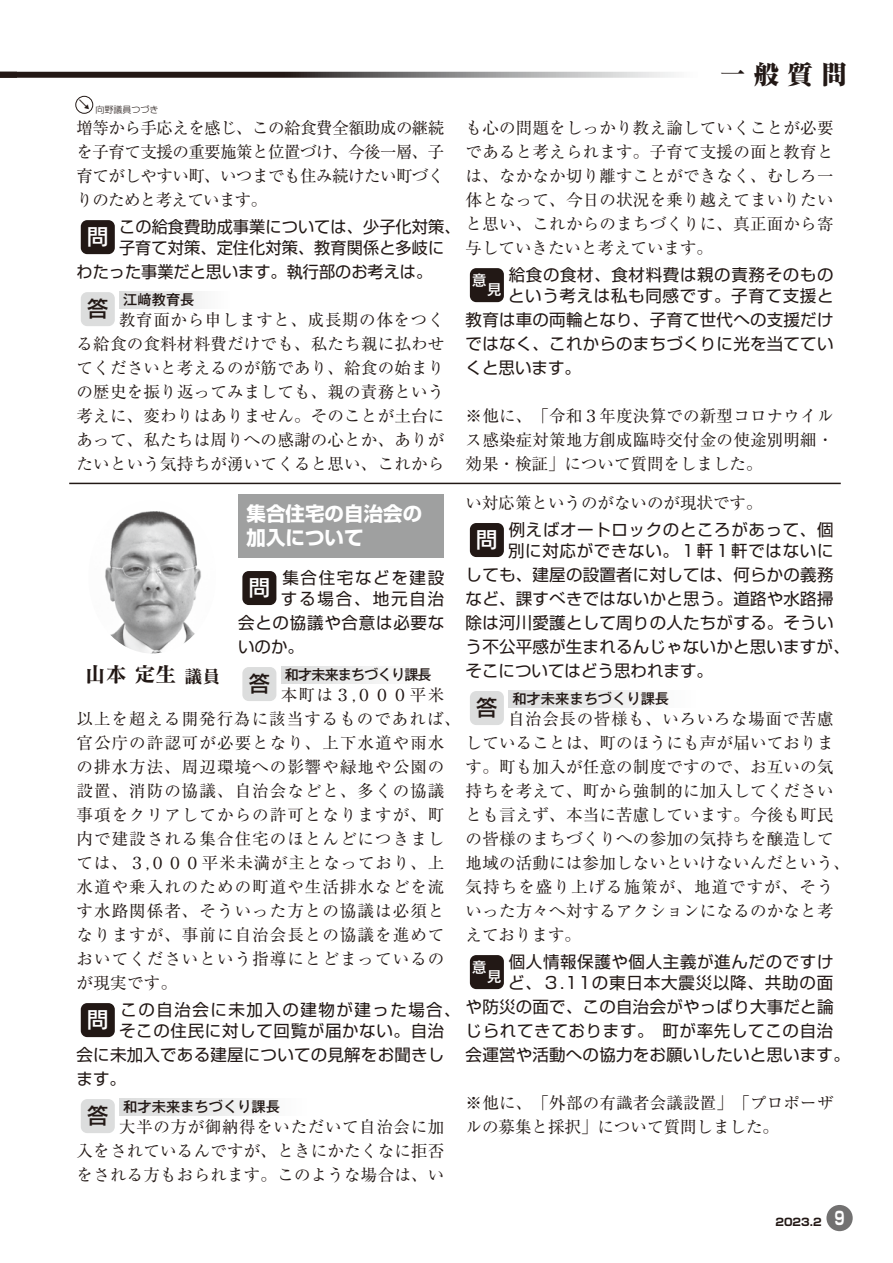
<style>
.page{position:relative;width:893px;height:1263px;background:#fff}
.page>*{position:absolute;margin:0;border:0;box-sizing:border-box;transform-origin:0 0}
.t1{font:800 expanded 25.5px "Ryumin Pro";color:#221815}
.t2{font:22.5px "Rodin Pro DB";color:#fff}
.t3{font:22.5px "Rodin Pro DB";color:#221815}
.t4{font:21px "Matisse Pro B";color:#221815}
.t5{font:700 19.5px/24px "Shin Go Pro";color:#fff}
.t6{font:16.5px/24px "Ryumin Pro";letter-spacing:.015em;color:#221815;text-align:justify}
.t7{font:16.5px/24px "Shin Go Pro";letter-spacing:.015em;color:#221815}
.t8{font:16.5px/24px "Ryumin Pro";letter-spacing:.065em;color:#221815}
.t9{font:16.5px/20.2px "Shin Go Pro";letter-spacing:.04em;color:#221815}
.t10{font:16.5px/20.2px "Shin Go Pro";letter-spacing:.09em;color:#221815}
.t11{font:16.5px/20.2px "Shin Go Pro";letter-spacing:.1em;color:#221815}
.t12{font:16.5px/24px "Shin Go Pro";letter-spacing:.045em;color:#221815}
.t13{font:15px "Rodin Pro DB";color:#fff}
.t14{font:500 14.25px "Gothic MB101 Pro";color:#221815}
.t15{font:500 14.25px "Gothic MB101 Pro";letter-spacing:-.05em;color:#221815}
.t16{font:700 10.5px "Shin Go Pro";color:#221815}
.t17{font:300 9px "Shin Go Pro";color:#221815}
.s1{font-size:18px}
.s2{font-size:18px;color:#fff}
</style>
<div class="page">
<div style="left:826px;top:1205px;width:27px;height:26px;background:#727171;border-radius:50%"></div>
<img style="left:105px;top:511px;width:96px;height:142px">
<div style="left:238px;top:494px;width:205px;height:63px;background:#9fa0a0"></div>
<div style="left:242px;top:571px;width:34px;height:34px;background:#221815;border-radius:6px"></div>
<div style="left:242px;top:667px;width:34px;height:34px;background:#dcdddd;border-radius:6px"></div>
<div style="left:281px;top:666px;width:142px;height:17px;background:linear-gradient(to right,#dbdddd,#fefefe)"></div>
<div style="left:81px;top:1003px;width:34px;height:34px;background:#221815;border-radius:6px"></div>
<div style="left:81px;top:1099px;width:34px;height:34px;background:#dcdddd;border-radius:6px"></div>
<div style="left:119px;top:1098px;width:187px;height:17px;background:linear-gradient(to right,#dbdcdc,#fefefe)"></div>
<div style="left:470px;top:523px;width:34px;height:34px;background:#221815;border-radius:6px"></div>
<div style="left:470px;top:691px;width:34px;height:34px;background:#dcdddd;border-radius:6px"></div>
<div style="left:508px;top:690px;width:187px;height:17px;background:linear-gradient(to right,#dbdcdc,#fefefe)"></div>
<div style="left:470px;top:955px;width:34px;height:34px;background:#221815;border-radius:6px"></div>
<div style="left:81px;top:220px;width:34px;height:34px;background:#221815;border-radius:6px"></div>
<div style="left:81px;top:292px;width:34px;height:34px;background:#dcdddd;border-radius:6px"></div>
<div style="left:119px;top:291px;width:111px;height:17px;background:linear-gradient(to right,#dbdcdc,#fefefe)"></div>
<div style="left:470px;top:268px;width:34px;height:34px;background:#221815;border-radius:6px"></div>
<hr style="left:69px;top:483px;width:772px;height:1px;background:#221815">
<svg style="left:0;top:72px;width:674px;height:6px;background:#6a6564"></svg>
<div style="left:76px;top:96px;width:17px;height:18px;border:1px solid #221815;border-radius:50%"></div>
<svg style="left:78px;top:98px;width:13px;height:14px"></svg>
<p class="t17" style="left:95px;top:102px;width:64px">向野議員つづき</p>
<p class="t6" style="left:77px;top:114px;width:369px">増等から手応えを感じ、この給食費全額助成の継続を子育て支援の重要施策と位置づけ、今後一層、子育てがしやすい町、いつまでも住み続けたい町づくりのためと考えています。</p>
<h2 class="t2" style="left:87px;top:222px;width:24px">問</h2>
<p class="t7" style="left:119px;top:215px;width:343px;line-height:20.2px">この給食費助成事業については、少子化対策、子育て対策、定住化対策、教育関係と多岐に</p>
<p class="t7" style="left:77px;top:257px;width:357px">わたった事業だと思います。執行部のお考えは。</p>
<h2 class="t3" style="left:87px;top:294px;width:24px">答</h2>
<p class="t14" style="left:123px;top:288px;width:73px">江﨑教育長</p>
<p class="t6" style="left:77px;top:306px;width:369px;text-indent:43px">教育面から申しますと、成長期の体をつくる給食の食料材料費だけでも、私たち親に払わせてくださいと考えるのが筋であり、給食の始まりの歴史を振り返ってみましても、親の責務という考えに、変わりはありません。そのことが土台にあって、私たちは周りへの感謝の心とか、ありがたいという気持ちが湧いてくると思い、これから</p>
<p class="t5" style="left:247px;top:499px;width:177px">集合住宅の自治会の加入について</p>
<h2 class="t2" style="left:248px;top:573px;width:24px">問</h2>
<p class="t11" style="left:281px;top:566px;width:165px">集合住宅などを建設する場合、地元自治</p>
<p class="t12" style="left:238px;top:608px;width:208px">会との協議や合意は必要ないのか。</p>
<h2 class="t3" style="left:248px;top:669px;width:24px">答</h2>
<p class="t15" style="left:285px;top:663px;width:148px">和才未来まちづくり課長</p>
<p class="t4" style="left:85px;top:661px;width:137px">山本 定生 <span class="s1">議員</span></p>
<p class="t8" style="left:77px;top:681px;width:386px;text-indent:204px">本町は３,０００平米以上を超える開発行為に該当するものであれば、官公庁の許認可が必要となり、上下水道や雨水の排水方法、周辺環境への影響や緑地や公園の設置、消防の協議、自治会などと、多くの協議事項をクリアしてからの許可となりますが、町内で建設される集合住宅のほとんどにつきましては、３,０００平米未満が主となっており、上水道や乗入れのための町道や生活排水などを流す水路関係者、そういった方との協議は必須となりますが、事前に自治会長との協議を進めておいてくださいという指導にとどまっているのが現実です。</p>
<h2 class="t2" style="left:87px;top:1005px;width:24px">問</h2>
<p class="t10" style="left:119px;top:998px;width:343px">この自治会に未加入の建物が建った場合、そこの住民に対して回覧が届かない。自治</p>
<p class="t7" style="left:77px;top:1040px;width:369px">会に未加入である建屋についての見解をお聞きします。</p>
<h2 class="t3" style="left:87px;top:1101px;width:24px">答</h2>
<p class="t14" style="left:123px;top:1095px;width:158px">和才未来まちづくり課長</p>
<p class="t6" style="left:77px;top:1113px;width:369px;text-indent:43px">大半の方が御納得をいただいて自治会に加入をされているんですが、ときにかたくなに拒否をされる方もおられます。このような場合は、い</p>
<h1 class="t1" style="left:720px;top:55px;width:128px">一般質問</h1>
<p class="t6" style="left:466px;top:114px;width:369px">も心の問題をしっかり教え諭していくことが必要であると考えられます。子育て支援の面と教育とは、なかなか切り離すことができなく、むしろ一体となって、今日の状況を乗り越えてまいりたいと思い、これからのまちづくりに、真正面から寄与していきたいと考えています。</p>
<p class="t13" style="left:472px;top:270px;width:16px">意</p>
<p class="t13" style="left:487px;top:279px;width:16px">見</p>
<p class="t9" style="left:508px;top:263px;width:327px">給食の食材、食材料費は親の責務そのものという考えは私も同感です。子育て支援と</p>
<p class="t7" style="left:466px;top:305px;width:369px;text-align:justify">教育は車の両輪となり、子育て世代への支援だけではなく、これからのまちづくりに光を当てていくと思います。</p>
<p class="t6" style="left:466px;top:402px;width:369px">※他に、「令和３年度決算での新型コロナウイルス感染症対策地方創成臨時交付金の使途別明細・効果・検証」について質問をしました。</p>
<p class="t6" style="left:466px;top:489px;width:298px">い対応策というのがないのが現状です。</p>
<h2 class="t2" style="left:476px;top:525px;width:24px">問</h2>
<p class="t9" style="left:508px;top:518px;width:327px">例えばオートロックのところがあって、個別に対応ができない。１軒１軒ではないに</p>
<p class="t7" style="left:466px;top:560px;width:386px">しても、建屋の設置者に対しては、何らかの義務など、課すべきではないかと思う。道路や水路掃除は河川愛護として周りの人たちがする。そういう不公平感が生まれるんじゃないかと思いますが、そこについてはどう思われます。</p>
<h2 class="t3" style="left:476px;top:693px;width:24px">答</h2>
<p class="t14" style="left:512px;top:687px;width:158px">和才未来まちづくり課長</p>
<p class="t6" style="left:466px;top:705px;width:386px;text-align:left;text-indent:43px">自治会長の皆様も、いろいろな場面で苦慮していることは、町のほうにも声が届いております。町も加入が任意の制度ですので、お互いの気持ちを考えて、町から強制的に加入してくださいとも言えず、本当に苦慮しています。今後も町民の皆様のまちづくりへの参加の気持ちを醸造して地域の活動には参加しないといけないんだという、気持ちを盛り上げる施策が、地道ですが、そういった方々へ対するアクションになるのかなと考えております。</p>
<p class="t13" style="left:472px;top:957px;width:16px">意</p>
<p class="t13" style="left:487px;top:966px;width:16px">見</p>
<p class="t9" style="left:508px;top:950px;width:327px">個人情報保護や個人主義が進んだのですけど、３.11の東日本大震災以降、共助の面</p>
<p class="t7" style="left:466px;top:992px;width:386px">や防災の面で、この自治会がやっぱり大事だと論じられてきております。町が率先してこの自治会運営や活動への協力をお願いしたいと思います。</p>
<p class="t6" style="left:466px;top:1089px;width:369px">※他に、「外部の有識者会議設置」「プロポーザルの募集と採択」について質問しました。</p>
<p class="t16" style="left:775px;top:1213px;width:71px">2023.2 <span class="s2">9</span></p>
</div>
